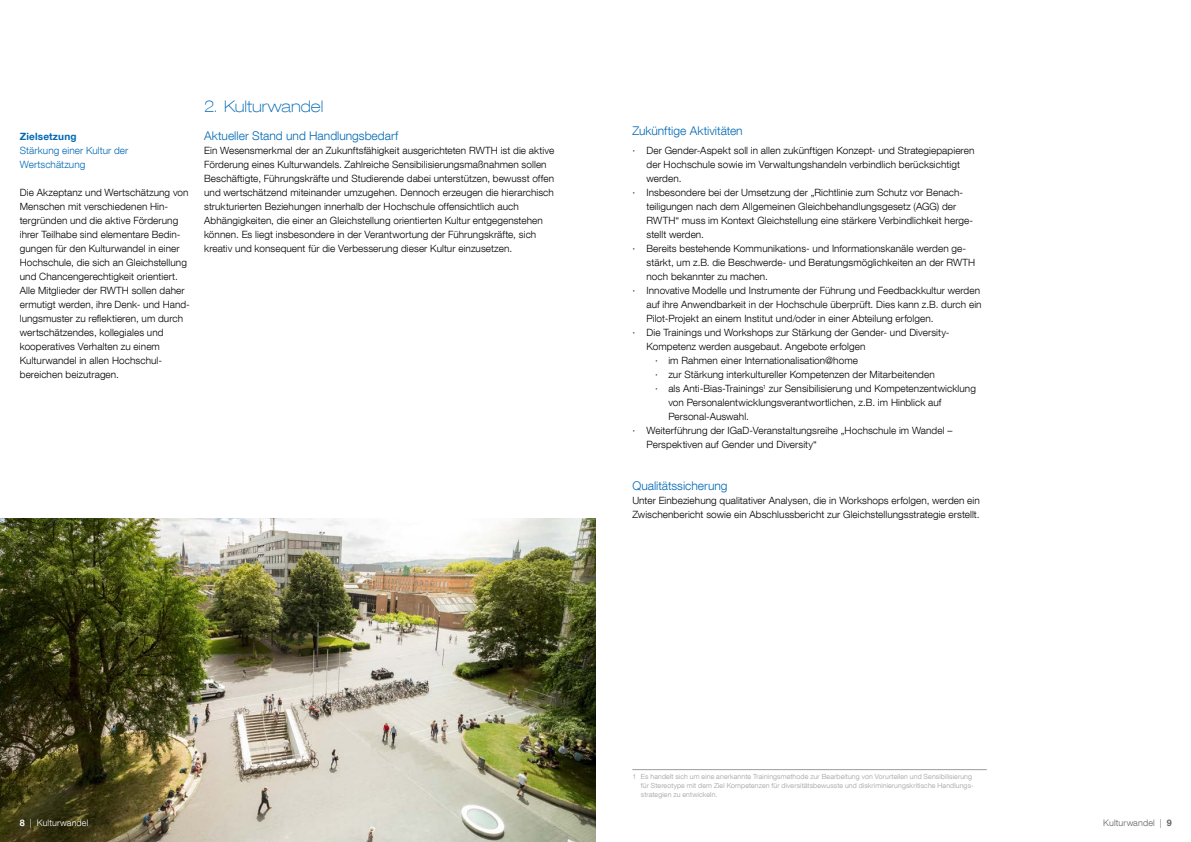
<style>
.page{position:relative;width:1191px;height:842px;background:#fff}
.page>*{position:absolute;margin:0;border:0;box-sizing:border-box;transform-origin:0 0}
.t1{font:100 expanded 16px "Helvetica Neue LT Com";color:#0069b4}
.t2{font:300 12px "Helvetica Neue LT Com";color:#0069b4}
.t3{font:300 10px/14px "Helvetica Neue LT Com";letter-spacing:.01em;color:#000}
.t4{font:300 10px/14px "Helvetica Neue LT Com";letter-spacing:.005em;color:#0069b4}
.t5{font:700 10px "Helvetica Neue LT Com";letter-spacing:.015em;color:#0069b4}
.t6{font:300 9px "Helvetica Neue LT Com";letter-spacing:.01em;color:#fff}
.t7{font:300 9px "Helvetica Neue LT Com";letter-spacing:.01em;color:#636362}
.t8{font:300 7px/9px "Helvetica Neue LT Com";letter-spacing:.02em;color:#9c9d9d;text-align:justify}
.s1{font-weight:700}
</style>
<div class="page">
<hr style="left:632px;top:769px;width:354px;height:1px;background:#9c9d9d">
<img style="left:0;top:518px;width:595px;height:324px">
<p class="t5" style="left:20px;top:130px;width:58px">Zielsetzung</p>
<p class="t4" style="left:20px;top:143px;width:110px">Stärkung einer Kultur der<br>Wertschätzung</p>
<p class="t3" style="left:20px;top:185px;width:172px">Die Akzeptanz und Wertschätzung von Menschen mit verschiedenen Hin&shy;tergründen und die aktive Förderung ihrer Teilhabe sind elementare Bedin&shy;gungen für den Kulturwandel in einer Hochschule, die sich an Gleichstellung und Chancengerechtigkeit orientiert.<br>Alle Mitglieder der RWTH sollen daher ermutigt werden, ihre Denk- und Hand&shy;lungsmuster zu reflektieren, um durch wertschätzendes, kollegiales und kooperatives Verhalten zu einem Kulturwandel in allen Hochschul&shy;bereichen beizutragen.</p>
<h1 class="t1" style="left:204px;top:96px;width:121px">2. Kulturwandel</h1>
<p class="t2" style="left:204px;top:128px;width:196px">Aktueller Stand und Handlungsbedarf</p>
<p class="t3" style="left:204px;top:143px;width:351px">Ein Wesensmerkmal der an Zukunftsfähigkeit ausgerichteten RWTH ist die aktive Förderung eines Kulturwandels. Zahlreiche Sensibilisierungsmaßnahmen sollen Beschäftigte, Führungskräfte und Studierende dabei unterstützen, bewusst offen und wertschätzend miteinander umzugehen. Dennoch erzeugen die hierarchisch strukturierten Beziehungen innerhalb der Hochschule offensichtlich auch Abhängigkeiten, die einer an Gleichstellung orientierten Kultur entgegenstehen können. Es liegt insbesondere in der Verantwortung der Führungskräfte, sich kreativ und konsequent für die Verbesserung dieser Kultur einzusetzen.</p>
<p class="t2" style="left:632px;top:123px;width:112px">Zukünftige Aktivitäten</p>
<p class="t3" style="left:632px;top:143px;width:343px">· Der Gender-Aspekt soll in allen zukünftigen Konzept- und Strategiepapieren</p>
<p class="t3" style="left:646px;top:157px;width:315px">der Hochschule sowie im Verwaltungshandeln verbindlich berücksichtigt</p>
<p class="t3" style="left:646px;top:171px;width:36px">werden.</p>
<p class="t3" style="left:632px;top:185px;width:331px">· Insbesondere bei der Umsetzung der „Richtlinie zum Schutz vor Benach-</p>
<p class="t3" style="left:646px;top:199px;width:311px">teiligungen nach dem Allgemeinen Gleichbehandlungsgesetz (AGG) der</p>
<p class="t3" style="left:646px;top:213px;width:328px">RWTH“ muss im Kontext Gleichstellung eine stärkere Verbindlichkeit herge-</p>
<p class="t3" style="left:646px;top:227px;width:59px">stellt werden.</p>
<p class="t3" style="left:632px;top:241px;width:335px">· Bereits bestehende Kommunikations- und Informationskanäle werden ge-</p>
<p class="t3" style="left:646px;top:255px;width:330px">stärkt, um z.B. die Beschwerde- und Beratungsmöglichkeiten an der RWTH</p>
<p class="t3" style="left:646px;top:269px;width:123px">noch bekannter zu machen.</p>
<p class="t3" style="left:632px;top:283px;width:349px">· Innovative Modelle und Instrumente der Führung und Feedbackkultur werden</p>
<p class="t3" style="left:646px;top:297px;width:337px">auf ihre Anwendbarkeit in der Hochschule überprüft. Dies kann z.B. durch ein</p>
<p class="t3" style="left:646px;top:311px;width:288px">Pilot-Projekt an einem Institut und/oder in einer Abteilung erfolgen.</p>
<p class="t3" style="left:632px;top:325px;width:319px">· Die Trainings und Workshops zur Stärkung der Gender- und Diversity-</p>
<p class="t3" style="left:646px;top:339px;width:220px">Kompetenz werden ausgebaut. Angebote erfolgen</p>
<p class="t3" style="left:655px;top:353px;width:204px">· im Rahmen einer Internationalisation@home</p>
<p class="t3" style="left:655px;top:367px;width:281px">· zur Stärkung interkultureller Kompetenzen der Mitarbeitenden</p>
<p class="t3" style="left:655px;top:381px;width:322px">· als Anti-Bias-Trainings<sup>1</sup> zur Sensibilisierung und Kompetenzentwicklung</p>
<p class="t3" style="left:668px;top:395px;width:274px">von Personalentwicklungsverantwortlichen, z.B. im Hinblick auf</p>
<p class="t3" style="left:668px;top:409px;width:82px">Personal-Auswahl.</p>
<p class="t3" style="left:632px;top:423px;width:321px">· Weiterführung der IGaD-Veranstaltungsreihe „Hochschule im Wandel –</p>
<p class="t3" style="left:646px;top:437px;width:172px">Perspektiven auf Gender und Diversity“</p>
<p class="t2" style="left:632px;top:478px;width:97px">Qualitätssicherung</p>
<p class="t3" style="left:632px;top:493px;width:349px">Unter Einbeziehung qualitativer Analysen, die in Workshops erfolgen, werden ein<br>Zwischenbericht sowie ein Abschlussbericht zur Gleichstellungsstrategie erstellt.</p>
<p class="t8" style="left:641px;top:771px;width:333px;text-indent:-9px">1 Es handelt sich um eine anerkannte Trainingsmethode zur Bearbeitung von Vorurteilen und Sensibilisierung für Stereotype mit dem Ziel Kompetenzen für diversitätsbewusste und diskriminierungskritische Handlungs&shy;strategien zu entwickeln.</p>
<p class="t6" style="left:20px;top:817px;width:70px"><span class="s1">8</span> | Kulturwandel</p>
<p class="t7" style="left:1103px;top:817px;width:70px">Kulturwandel | <span class="s1">9</span></p>
</div>
